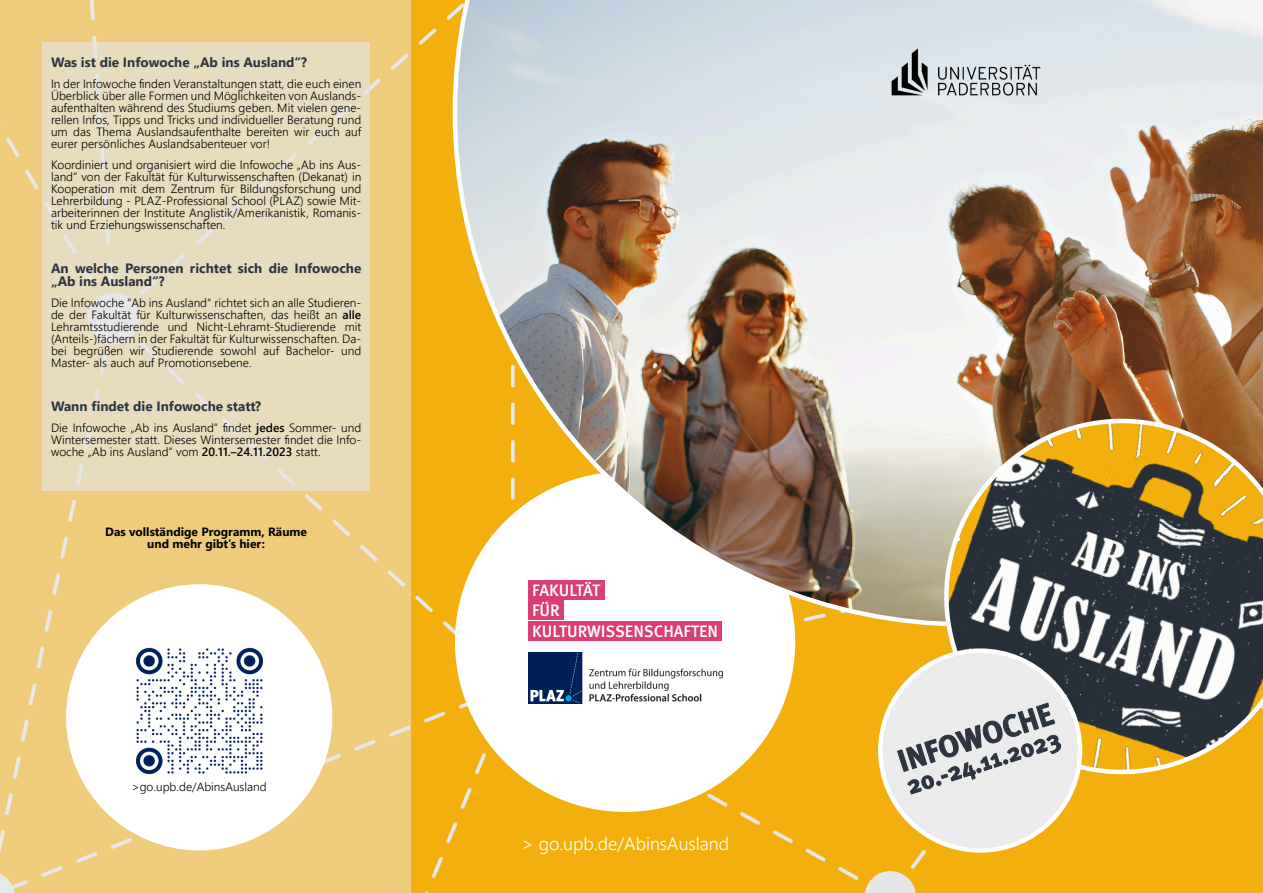
<style>
.page{position:relative;width:1263px;height:893px;background:#fff}
.page>*{position:absolute;margin:0;border:0;box-sizing:border-box;transform-origin:0 0}
.t1{font:300 18px "Segoe UI";color:#fff}
.t2{font:500 16.65px "Meta OT";color:#fff}
.t3{font:700 13.5px/13.5px "Segoe UI";color:#2c3540}
.t4{font:300 12px/12px "Segoe UI";color:#000;text-align:justify}
.t5{font:700 12px/12px "Segoe UI";color:#000;text-align:center}
.s1{font-weight:600}
</style>
<div class="page">
<div style="left:411px;top:0;width:9px;height:313px;background:#f2af0d"></div>
<div style="left:411px;top:313px;width:9px;height:368px;background:#f2af0d"></div>
<div style="left:0;top:0;width:411px;height:893px;background:#eecc7b"></div>
<div style="left:66px;top:584px;width:266px;height:266px;background:#fff;border-radius:50%"></div>
<img style="left:135px;top:647px;width:128px;height:128px">
<div style="left:43px;top:43px;width:327px;height:448px;background:#e8dcbe"></div>
<img style="left:420px;top:0;width:843px;height:893px">
<p class="t3" style="left:51px;top:57px;width:258px">Was ist die Infowoche „Ab ins Ausland“?</p>
<p class="t4" style="left:51px;top:79px;width:312px">In der Infowoche finden Veranstaltungen statt, die euch einen Überblick über alle Formen und Möglichkeiten von Auslands&shy;aufenthalten während des Studiums geben. Mit vielen gene&shy;rellen Infos, Tipps und Tricks und individueller Beratung rund um das Thema Auslandsaufenthalte bereiten wir euch auf eurer persönliches Auslandsabenteuer vor!</p>
<p class="t4" style="left:51px;top:160px;width:312px">Koordiniert und organisiert wird die Infowoche „Ab ins Aus&shy;land“ von der Fakultät für Kulturwissenschaften (Dekanat) in Kooperation mit dem Zentrum für Bildungsforschung und Lehrerbildung - PLAZ-Professional School (PLAZ) sowie Mit&shy;arbeiterinnen der Institute Anglistik/Amerikanistik, Romanis&shy;tik und Erziehungswissenschaften.</p>
<p class="t3" style="left:51px;top:262px;width:312px">An welche Personen richtet sich die Infowoche „Ab ins Ausland“?</p>
<p class="t4" style="left:51px;top:298px;width:312px">Die Infowoche "Ab ins Ausland" richtet sich an alle Studieren&shy;de der Fakultät für Kulturwissenschaften, das heißt an <span class="s1">alle </span>Lehramtsstudierende und Nicht-Lehramt-Studierende mit (Anteils-)fächern in der Fakultät für Kulturwissenschaften. Da&shy;bei begrüßen wir Studierende sowohl auf Bachelor- und Master- als auch auf Promotionsebene.</p>
<p class="t3" style="left:51px;top:400px;width:212px">Wann findet die Infowoche statt?</p>
<p class="t4" style="left:51px;top:422px;width:312px">Die Infowoche „Ab ins Ausland“ findet <span class="s1">jedes</span> Sommer- und Wintersemester statt. Dieses Wintersemester findet die Info&shy;woche „Ab ins Ausland“ vom <span class="s1">20.11.–24.11.2023</span> statt.</p>
<p class="t5" style="left:105px;top:527px;width:203px">Das vollständige Programm, Räume und mehr gibt’s hier:</p>
<p class="t4" style="left:132px;top:782px;width:136px">&gt;go.upb.de/AbinsAusland</p>
<h2 class="t2" style="left:532px;top:583px;width:69px">FAKULTÄT</h2>
<h2 class="t2" style="left:532px;top:624px;width:187px">KULTURWISSENSCHAFTEN</h2>
<h2 class="t2" style="left:532px;top:603px;width:29px">FÜR</h2>
<h1 class="t1" style="left:522px;top:837px;width:209px">&gt; go.upb.de/AbinsAusland</h1>
</div>
